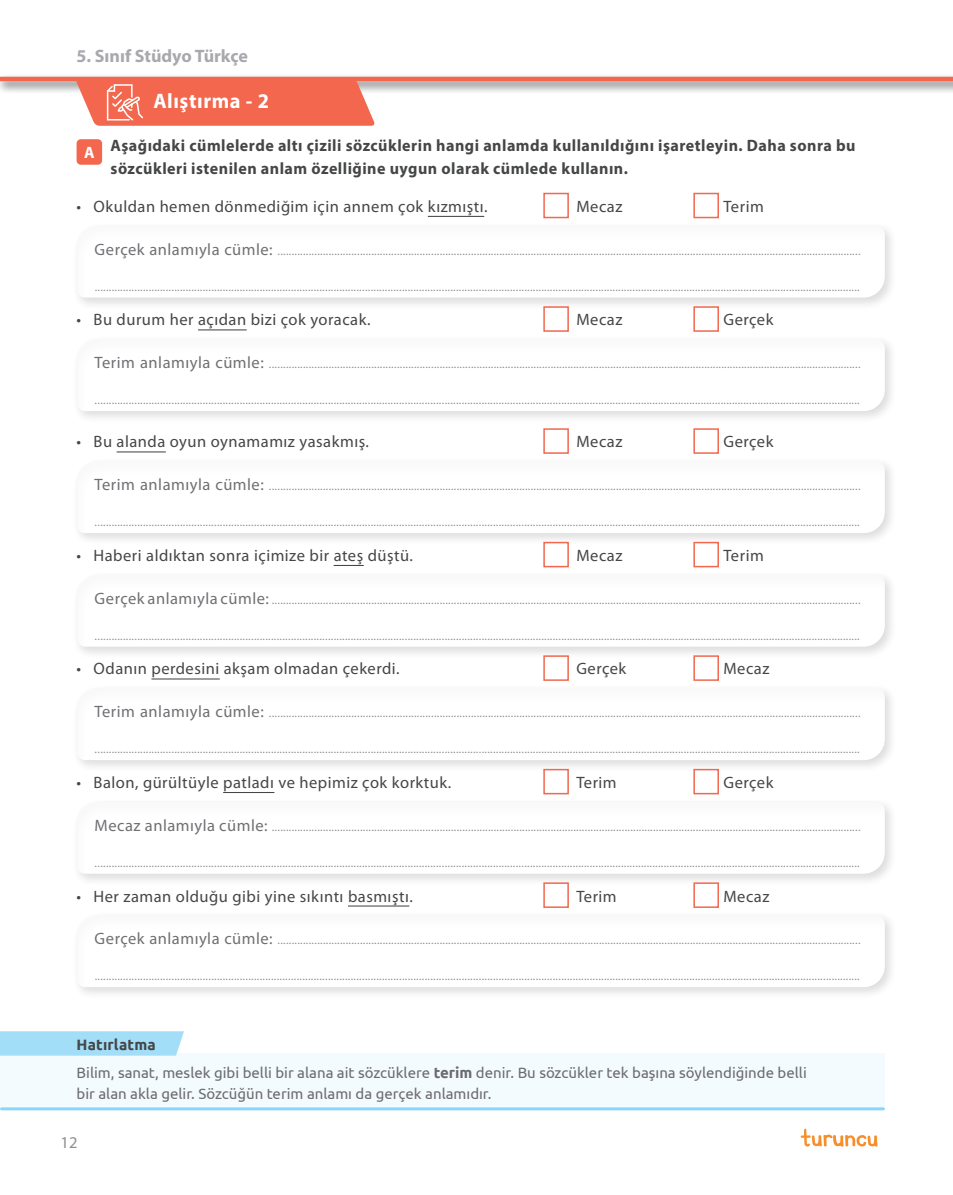
<style>
.page{position:relative;width:953px;height:1195px;background:#fff}
.page>*{position:absolute;margin:0;border:0;box-sizing:border-box;transform-origin:0 0}
.t1{font:700 21px "Myriad Pro";letter-spacing:.03em;color:#fff}
.t2{font:700 18px "Myriad Pro";color:#a8a9ad}
.t3{font:16.5px "Myriad Pro";letter-spacing:.03em;color:#454647}
.t4{font:700 16.5px/22.5px "Myriad Pro";letter-spacing:.03em;color:#454647}
.t5{font:16.5px "Myriad Pro";color:#8d8f92}
.t6{font:700 16.5px "Myriad Pro";color:#fff}
.t7{font:15px/27.8px "Ubuntu";color:#6c6c6f}
.t8{font:12px "Myriad Pro";color:#919396}
.s1{font-size:16.5px;color:#6f7073}
.s2{font-weight:700;color:#454647}
.s3{font-weight:700}
</style>
<div class="page">
<div style="left:0;top:73px;width:952px;height:21px;background:#231f20;opacity:.75"></div>
<hr style="left:0;top:77px;width:952px;height:4px;background:#f2674e">
<svg style="left:800px;top:1128px;width:77px;height:19px"></svg>
<div style="left:543px;top:193px;width:26px;height:25px;background:#fff;border:2px solid #f2674e"></div>
<div style="left:693px;top:193px;width:26px;height:25px;background:#fff;border:2px solid #f2674e"></div>
<div style="left:72px;top:221px;width:825px;height:89px;background:#231f20;opacity:.15"></div>
<div style="left:64px;top:212px;width:835px;height:87px;background:#fff"></div>
<div style="left:543px;top:306px;width:26px;height:26px;background:#fff;border:2px solid #f2674e"></div>
<div style="left:693px;top:306px;width:26px;height:26px;background:#fff;border:2px solid #f2674e"></div>
<div style="left:72px;top:335px;width:825px;height:89px;background:#231f20;opacity:.15"></div>
<div style="left:64px;top:325px;width:835px;height:87px;background:#fff"></div>
<div style="left:543px;top:428px;width:26px;height:26px;background:#fff;border:2px solid #f2674e"></div>
<div style="left:693px;top:428px;width:26px;height:26px;background:#fff;border:2px solid #f2674e"></div>
<div style="left:72px;top:457px;width:825px;height:89px;background:#231f20;opacity:.15"></div>
<div style="left:64px;top:447px;width:835px;height:87px;background:#fff"></div>
<div style="left:543px;top:542px;width:26px;height:25px;background:#fff;border:2px solid #f2674e"></div>
<div style="left:693px;top:542px;width:26px;height:25px;background:#fff;border:2px solid #f2674e"></div>
<div style="left:72px;top:570px;width:825px;height:89px;background:#231f20;opacity:.15"></div>
<div style="left:64px;top:561px;width:835px;height:87px;background:#fff"></div>
<div style="left:543px;top:655px;width:26px;height:26px;background:#fff;border:2px solid #f2674e"></div>
<div style="left:693px;top:655px;width:26px;height:26px;background:#fff;border:2px solid #f2674e"></div>
<div style="left:72px;top:684px;width:825px;height:89px;background:#231f20;opacity:.15"></div>
<div style="left:64px;top:674px;width:835px;height:87px;background:#fff"></div>
<div style="left:543px;top:769px;width:26px;height:25px;background:#fff;border:2px solid #f2674e"></div>
<div style="left:693px;top:769px;width:26px;height:25px;background:#fff;border:2px solid #f2674e"></div>
<div style="left:72px;top:797px;width:825px;height:89px;background:#231f20;opacity:.15"></div>
<div style="left:64px;top:788px;width:835px;height:87px;background:#fff"></div>
<div style="left:543px;top:882px;width:26px;height:26px;background:#fff;border:2px solid #f2674e"></div>
<div style="left:693px;top:882px;width:26px;height:26px;background:#fff;border:2px solid #f2674e"></div>
<div style="left:72px;top:911px;width:825px;height:89px;background:#231f20;opacity:.15"></div>
<div style="left:64px;top:901px;width:835px;height:87px;background:#fff"></div>
<div style="left:0;top:1053px;width:884px;height:56px;background:#f4fbfe"></div>
<hr style="left:2px;top:1107px;width:881px;height:3px;background:#89d6f7">
<div style="left:0;top:1031px;width:184px;height:24px;background:#a2def8"></div>
<div style="left:77px;top:139px;width:25px;height:26px;background:#f2674e;border-radius:4px"></div>
<svg style="left:76px;top:81px;width:299px;height:45px;background:#f2745d"></svg>
<h2 class="t2" style="left:77px;top:44px;width:173px">5. Sınıf Stüdyo Türkçe</h2>
<h1 class="t1" style="left:153px;top:87px;width:117px">Alıştırma - 2</h1>
<h3 class="t4" style="left:111px;top:134px;width:746px">Aşağıdaki cümlelerde altı çizili sözcüklerin hangi anlamda kullanıldığını işaretleyin. Daha sonra bu sözcükleri istenilen anlam özelliğine uygun olarak cümlede kullanın.</h3>
<h3 class="t3" style="left:77px;top:196px;width:412px">• Okuldan hemen dönmediğim için annem çok kızmıştı.</h3>
<h3 class="t3" style="left:576px;top:196px;width:48px">Mecaz</h3>
<h3 class="t3" style="left:723px;top:196px;width:42px">Terim</h3>
<p class="t8" style="left:95px;top:243px;width:767px"><span class="s1">Gerçek anlamıyla cümle:</span> .............................................................................................................................................................................................................</p>
<p class="t8" style="left:95px;top:279px;width:766px">.............................................................................................................................................................................................................................................................................</p>
<h3 class="t3" style="left:77px;top:310px;width:295px">• Bu durum her açıdan bizi çok yoracak.</h3>
<h3 class="t3" style="left:576px;top:310px;width:48px">Mecaz</h3>
<h3 class="t3" style="left:723px;top:310px;width:51px">Gerçek</h3>
<p class="t8" style="left:95px;top:357px;width:767px"><span class="s1">Terim anlamıyla cümle:</span> ................................................................................................................................................................................................................</p>
<p class="t8" style="left:95px;top:393px;width:766px">.............................................................................................................................................................................................................................................................................</p>
<h3 class="t3" style="left:77px;top:432px;width:294px">• Bu alanda oyun oynamamız yasakmış.</h3>
<h3 class="t3" style="left:576px;top:432px;width:48px">Mecaz</h3>
<h3 class="t3" style="left:723px;top:432px;width:51px">Gerçek</h3>
<p class="t8" style="left:95px;top:479px;width:767px"><span class="s1">Terim anlamıyla cümle:</span> ................................................................................................................................................................................................................</p>
<p class="t8" style="left:95px;top:515px;width:766px">.............................................................................................................................................................................................................................................................................</p>
<h3 class="t3" style="left:77px;top:545px;width:338px">• Haberi aldıktan sonra içimize bir ateş düştü.</h3>
<h3 class="t3" style="left:576px;top:545px;width:48px">Mecaz</h3>
<h3 class="t3" style="left:723px;top:545px;width:42px">Terim</h3>
<p class="t8" style="left:95px;top:592px;width:767px"><span class="s1">Gerçek anlamıyla cümle:</span> ...............................................................................................................................................................................................................</p>
<p class="t8" style="left:95px;top:628px;width:766px">.............................................................................................................................................................................................................................................................................</p>
<h3 class="t3" style="left:77px;top:659px;width:324px">• Odanın perdesini akşam olmadan çekerdi.</h3>
<h3 class="t3" style="left:576px;top:659px;width:51px">Gerçek</h3>
<h3 class="t3" style="left:723px;top:659px;width:48px">Mecaz</h3>
<p class="t8" style="left:95px;top:706px;width:767px"><span class="s1">Terim anlamıyla cümle:</span> ................................................................................................................................................................................................................</p>
<p class="t8" style="left:95px;top:742px;width:766px">.............................................................................................................................................................................................................................................................................</p>
<h3 class="t3" style="left:77px;top:772px;width:376px">• Balon, gürültüyle patladı ve hepimiz çok korktuk.</h3>
<h3 class="t3" style="left:576px;top:772px;width:42px">Terim</h3>
<h3 class="t3" style="left:723px;top:772px;width:51px">Gerçek</h3>
<p class="t8" style="left:95px;top:819px;width:767px"><span class="s1">Mecaz anlamıyla cümle:</span> ...............................................................................................................................................................................................................</p>
<p class="t8" style="left:95px;top:855px;width:766px">.............................................................................................................................................................................................................................................................................</p>
<h3 class="t3" style="left:77px;top:886px;width:338px">• Her zaman olduğu gibi yine sıkıntı basmıştı.</h3>
<h3 class="t3" style="left:576px;top:886px;width:42px">Terim</h3>
<h3 class="t3" style="left:723px;top:886px;width:48px">Mecaz</h3>
<p class="t8" style="left:95px;top:933px;width:767px"><span class="s1">Gerçek anlamıyla cümle:</span> .............................................................................................................................................................................................................</p>
<p class="t8" style="left:95px;top:969px;width:766px">.............................................................................................................................................................................................................................................................................</p>
<h3 class="t6" style="left:84px;top:142px;width:12px">A</h3>
<p class="t7" style="left:77px;top:1030px;width:731px"><span class="s2">Hatırlatma<br></span>Bilim, sanat, meslek gibi belli bir alana ait sözcüklere <span class="s3">terim</span> denir. Bu sözcükler tek başına söylendiğinde belli</p>
<p class="t7" style="left:77px;top:1079px;width:416px">bir alan akla gelir. Sözcüğün terim anlamı da gerçek anlamıdır.</p>
<h3 class="t5" style="left:61px;top:1132px;width:18px">12</h3>
</div>
